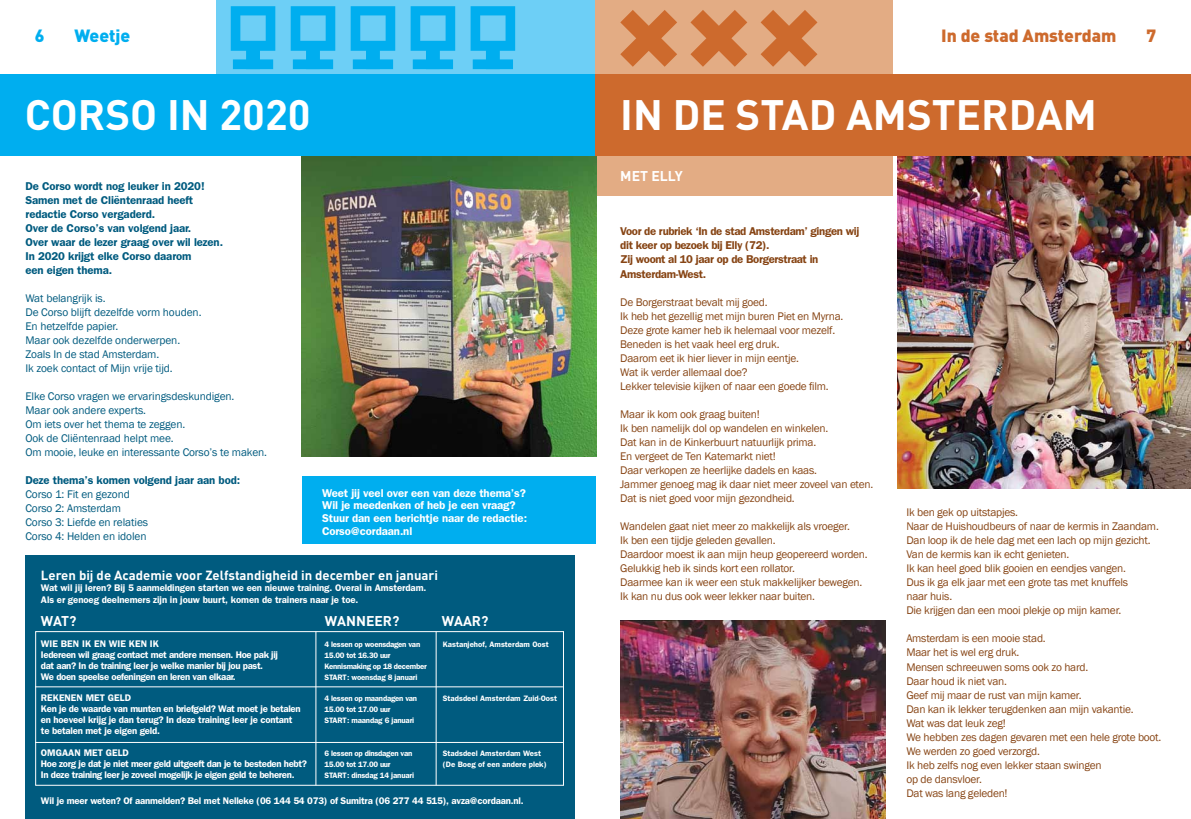
<style>
.page{position:relative;width:1191px;height:819px;background:#fff}
.page>*{position:absolute;margin:0;border:0;box-sizing:border-box;transform-origin:0 0}
.t1{font:700 42px "DIN";color:#fff}
.t2{font:900 17.5px "DIN";color:#cd6a2d}
.t3{font:900 17.5px "DIN";color:#00aeef}
.t4{font:700 14px "DIN";color:#fff}
.t5{font:700 13.12px "DIN";color:#fff}
.t6{font:11.38px/14px "Franklin Gothic";letter-spacing:-.02em;color:#874515}
.t7{font:11.38px/14px "Franklin Gothic";letter-spacing:-.01em;color:#005b7f}
.t8{font:600 11.38px/14px "Franklin Gothic";letter-spacing:-.01em;color:#005b7f}
.t9{font:600 11.38px/14px "Franklin Gothic";letter-spacing:-.03em;color:#874515}
.t10{font:600 11.38px/12.7px "Franklin Gothic";letter-spacing:-.01em;color:#fff}
.t11{font:600 9.62px/11.4px "Franklin Gothic";letter-spacing:-.02em;color:#fff}
.t12{font:600 7.88px "Franklin Gothic";letter-spacing:-.02em;color:#fff}
.t13{font:600 7.88px "Franklin Gothic";color:#fff}
</style>
<div class="page">
<div style="left:25px;top:556px;width:550px;height:263px;background:#005b7f"></div>
<div style="left:595px;top:156px;width:298px;height:40px;background:#e3ac84"></div>
<div style="left:216px;top:0;width:379px;height:74px;background:#6dcff6"></div>
<div style="left:595px;top:0;width:298px;height:150px;background:#e3ac84"></div>
<svg style="left:231px;top:6px;width:44px;height:63px"></svg>
<svg style="left:291px;top:6px;width:44px;height:63px"></svg>
<svg style="left:351px;top:6px;width:44px;height:63px"></svg>
<svg style="left:410px;top:6px;width:45px;height:63px"></svg>
<svg style="left:470px;top:6px;width:45px;height:63px"></svg>
<div style="left:0;top:74px;width:595px;height:82px;background:#00aeef"></div>
<div style="left:595px;top:74px;width:596px;height:82px;background:#cd6a2d"></div>
<svg style="left:620px;top:10px;width:57px;height:57px"></svg>
<svg style="left:690px;top:10px;width:57px;height:57px"></svg>
<svg style="left:760px;top:10px;width:57px;height:57px"></svg>
<img style="left:897px;top:156px;width:294px;height:332px">
<img style="left:620px;top:620px;width:265px;height:199px">
<img style="left:302px;top:156px;width:294px;height:300px">
<hr style="left:892px;top:156px;width:4px;height:496px;background:#fff">
<div style="left:302px;top:476px;width:293px;height:67px;background:#00aeef"></div>
<hr style="left:315px;top:631px;width:1px;height:154px;background:#fff">
<hr style="left:35px;top:686px;width:528px;height:1px;background:#fff">
<hr style="left:35px;top:742px;width:528px;height:1px;background:#fff">
<hr style="left:436px;top:631px;width:1px;height:154px;background:#fff">
<div style="left:35px;top:631px;width:529px;height:154px;border:1px solid #fff"></div>
<h2 class="t3" style="left:35px;top:24px;width:11px">6</h2>
<h2 class="t3" style="left:74px;top:24px;width:57px">Weetje</h2>
<h2 class="t2" style="left:941px;top:24px;width:177px">In de stad Amsterdam</h2>
<h2 class="t2" style="left:1146px;top:24px;width:11px">7</h2>
<h1 class="t1" style="left:25px;top:87px;width:287px">Corso in 2020</h1>
<h1 class="t1" style="left:620px;top:87px;width:471px">in de stad amsterdam</h1>
<p class="t8" style="left:25px;top:178px;width:199px">De Corso wordt nog leuker in 2020!<br>Samen met de Cliëntenraad heeft redactie Corso vergaderd.<br>Over de Corso’s van volgend jaar.<br>Over waar de lezer graag over wil lezen.<br>In 2020 krijgt elke Corso daarom<br>een eigen thema.</p>
<p class="t7" style="left:25px;top:291px;width:178px">Wat belangrijk is.<br>De Corso blijft dezelfde vorm houden.<br>En hetzelfde papier.<br>Maar ook dezelfde onderwerpen.<br>Zoals In de stad Amsterdam.<br>Ik zoek contact of Mijn vrije tijd.</p>
<p class="t7" style="left:25px;top:389px;width:243px">Elke Corso vragen we ervaringsdeskundigen.<br>Maar ook andere experts.<br>Om iets over het thema te zeggen.<br>Ook de Cliëntenraad helpt mee.<br>Om mooie, leuke en interessante Corso’s te maken.</p>
<p class="t8" style="left:25px;top:472px;width:216px">Deze thema’s komen volgend jaar aan bod:</p>
<p class="t7" style="left:25px;top:487px;width:124px">Corso 1: Fit en gezond<br>Corso 2: Amsterdam<br>Corso 3: Liefde en relaties<br>Corso 4: Helden en idolen</p>
<p class="t10" style="left:322px;top:486px;width:206px">Weet jij veel over een van deze thema’s?<br>Wil je meedenken of heb je een vraag?<br>Stuur dan een berichtje naar de redactie:<br>Corso@cordaan.nl</p>
<p class="t5" style="left:41px;top:566px;width:399px">Leren bij de Academie voor Zelfstandigheid in december en januari</p>
<p class="t11" style="left:41px;top:582px;width:387px">Wat wil jij leren? Bij 5 aanmeldingen starten we een nieuwe training. Overal in Amsterdam.<br>Als er genoeg deelnemers zijn in jouw buurt, komen de trainers naar je toe.</p>
<p class="t11" style="left:41px;top:637px;width:27px">Wie ben</p>
<p class="t11" style="left:82px;top:637px;width:34px">ikenwie</p>
<p class="t11" style="left:129px;top:637px;width:7px">ken</p>
<p class="t11" style="left:150px;top:637px;width:6px">ik</p>
<p class="t12" style="left:324px;top:639px;width:97px">4 lessen op woensdagen van</p>
<p class="t13" style="left:443px;top:639px;width:107px">Kastanjehof, Amsterdam Oost</p>
<p class="t11" style="left:41px;top:648px;width:239px">Iedereen wil graag contact met andere mensen. Hoe pak jij</p>
<p class="t12" style="left:324px;top:650px;width:68px">15.00 tot 16.30 uur</p>
<p class="t11" style="left:41px;top:659px;width:224px">dat aan? In de training leer je welke manier bij jou past.</p>
<p class="t12" style="left:324px;top:661px;width:104px">Kennismaking op 18 december</p>
<p class="t11" style="left:41px;top:670px;width:196px">We doen speelse oefeningen en leren van elkaar.</p>
<p class="t12" style="left:324px;top:672px;width:10px">Start</p>
<p class="t12" style="left:347px;top:672px;width:72px">: woensdag 8 januari</p>
<p class="t11" style="left:41px;top:692px;width:14px">Rekenen</p>
<p class="t11" style="left:86px;top:692px;width:8px">met</p>
<p class="t11" style="left:108px;top:692px;width:13px">geld</p>
<p class="t12" style="left:324px;top:694px;width:94px">4 lessen op maandagen van</p>
<p class="t13" style="left:443px;top:694px;width:116px">Stadsdeel Amsterdam Zuid-Oost</p>
<p class="t11" style="left:41px;top:703px;width:261px">Ken je de waarde van munten en briefgeld? Wat moet je betalen</p>
<p class="t12" style="left:324px;top:705px;width:68px">15.00 tot 17.00 uur</p>
<p class="t11" style="left:41px;top:714px;width:253px">en hoeveel krijg je dan terug? In deze training leer je contant</p>
<p class="t12" style="left:324px;top:716px;width:10px">Start</p>
<p class="t12" style="left:347px;top:716px;width:69px">: maandag 6 januari</p>
<p class="t11" style="left:41px;top:725px;width:121px">te betalen met je eigen geld.</p>
<p class="t11" style="left:41px;top:746px;width:29px">Omgaan</p>
<p class="t11" style="left:84px;top:746px;width:8px">met</p>
<p class="t11" style="left:106px;top:746px;width:7px">Geld</p>
<p class="t12" style="left:324px;top:748px;width:89px">6 lessen op dinsdagen van</p>
<p class="t13" style="left:443px;top:748px;width:100px">Stadsdeel Amsterdam West</p>
<p class="t11" style="left:41px;top:757px;width:267px">Hoe zorg je dat je niet meer geld uitgeeft dan je te besteden hebt?</p>
<p class="t12" style="left:324px;top:759px;width:68px">15.00 tot 17.00 uur</p>
<p class="t13" style="left:443px;top:759px;width:105px">(De Boeg of een andere plek)</p>
<p class="t11" style="left:41px;top:768px;width:255px">In deze training leer je zoveel mogelijk je eigen geld te beheren.</p>
<p class="t12" style="left:324px;top:770px;width:10px">Start</p>
<p class="t12" style="left:347px;top:770px;width:69px">: dinsdag 14 januari</p>
<p class="t11" style="left:41px;top:795px;width:484px">Wil je meer weten? Of aanmelden? Bel met Nelleke (06 144 54 073) of Sumitra (06 277 44 515), avza@cordaan.nl.</p>
<p class="t4" style="left:41px;top:611px;width:37px">WAT ?</p>
<p class="t4" style="left:325px;top:611px;width:23px">WAnn</p>
<p class="t4" style="left:366px;top:611px;width:35px">eer?</p>
<p class="t4" style="left:442px;top:611px;width:48px">WAar?</p>
<p class="t4" style="left:620px;top:167px;width:64px">Met elly</p>
<p class="t9" style="left:620px;top:224px;width:241px">Voor de rubriek ‘In de stad Amsterdam’ gingen wij dit keer op bezoek bij Elly (72).<br>Zij woont al 10 jaar op de Borgerstraat in Amsterdam-West.</p>
<p class="t6" style="left:620px;top:295px;width:225px">De Borgerstraat bevalt mij goed.<br>Ik heb het gezellig met mijn buren Piet en Myrna.<br>Deze grote kamer heb ik helemaal voor mezelf.<br>Beneden is het vaak heel erg druk.<br>Daarom eet ik hier liever in mijn eentje.<br>Wat ik verder allemaal doe?<br>Lekker televisie kijken of naar een goede film.</p>
<p class="t6" style="left:620px;top:407px;width:254px">Maar ik kom ook graag buiten!<br>Ik ben namelijk dol op wandelen en winkelen.<br>Dat kan in de Kinkerbuurt natuurlijk prima.<br>En vergeet de Ten Katemarkt niet!<br>Daar verkopen ze heerlijke dadels en kaas.<br>Jammer genoeg mag ik daar niet meer zoveel van eten.<br>Dat is niet goed voor mijn gezondheid.</p>
<p class="t6" style="left:620px;top:519px;width:249px">Wandelen gaat niet meer zo makkelijk als vroeger.<br>Ik ben een tijdje geleden gevallen.<br>Daardoor moest ik aan mijn heup geopereerd worden.<br>Gelukkig heb ik sinds kort een rollator.<br>Daarmee kan ik weer een stuk makkelijker bewegen.<br>Ik kan nu dus ook weer lekker naar buiten.</p>
<p class="t6" style="left:906px;top:506px;width:254px">Ik ben gek op uitstapjes.<br>Naar de Huishoudbeurs of naar de kermis in Zaandam.<br>Dan loop ik de hele dag met een lach op mijn gezicht.<br>Van de kermis kan ik echt genieten.<br>Ik kan heel goed blik gooien en eendjes vangen.<br>Dus ik ga elk jaar met een grote tas met knuffels<br>naar huis.<br>Die krijgen dan een mooi plekje op mijn kamer.</p>
<p class="t6" style="left:906px;top:632px;width:256px">Amsterdam is een mooie stad.<br>Maar het is wel erg druk.<br>Mensen schreeuwen soms ook zo hard.<br>Daar houd ik niet van.<br>Geef mij maar de rust van mijn kamer.<br>Dan kan ik lekker terugdenken aan mijn vakantie.<br>Wat was dat leuk zeg!<br>We hebben zes dagen gevaren met een hele grote boot.<br>We werden zo goed verzorgd.<br>Ik heb zelfs nog even lekker staan swingen<br>op de dansvloer.<br>Dat was lang geleden!</p>
</div>
